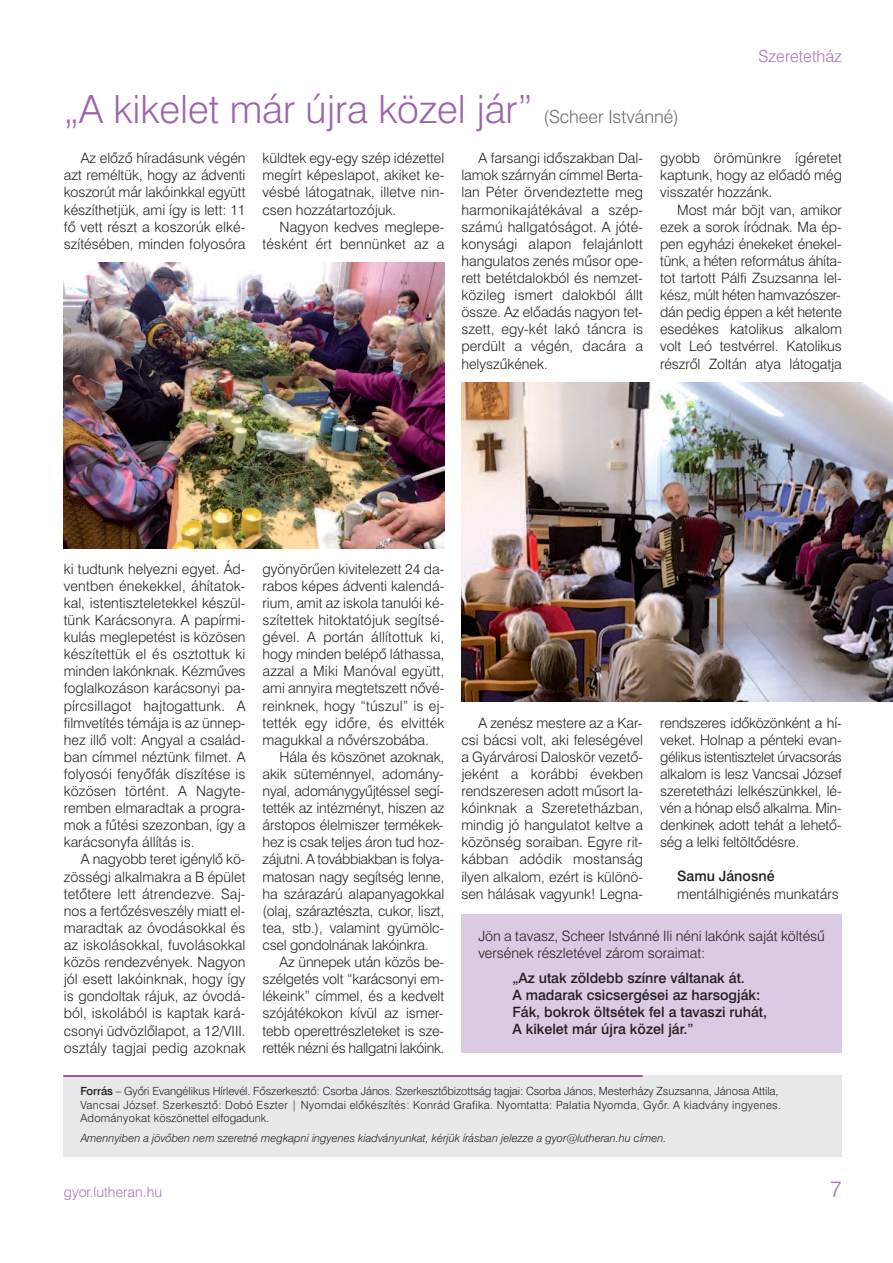
<style>
.page{position:relative;width:893px;height:1263px;background:#fff}
.page>*{position:absolute;margin:0;border:0;box-sizing:border-box;transform-origin:0 0}
.t1{font:39px "Swiss 721 Light HU Normal";color:#9c65aa}
.t2{font:22.5px "Swiss 721 Light HU Normal";color:#a677b3}
.t3{font:16.5px "Swiss 721 Light HU Normal";color:#a677b3}
.t4{font:14.25px/17.1px "Swiss 721 Light HU Normal";color:#231f20;text-align:justify}
.t5{font:14.25px/17.2px "Swiss 721 Medium HU Normal";color:#231f20}
.t6{font:14.25px "Swiss 721 Light HU Normal";color:#a677b3}
.t7{font:11.25px/13.5px "Swiss 721 Light HU Normal";color:#231f20}
.t8{font:11.25px "Swiss 721 Light HU Italic";color:#231f20}
.s1{font-size:18px;color:#6c6d70}
.s2{font-family:"Swiss 721 Medium HU Normal"}
</style>
<div class="page">
<div style="left:461px;top:915px;width:381px;height:138px;background:#dacae3"></div>
<div style="left:63px;top:1075px;width:778px;height:82px;background:#e7e8e9"></div>
<hr style="left:63px;top:1075px;width:580px;height:2px;background:#802990">
<img style="left:64px;top:263px;width:380px;height:285px">
<img style="left:461px;top:382px;width:432px;height:319px">
<p class="t3" style="left:759px;top:46px;width:85px">Szeretetház</p>
<h1 class="t1" style="left:64px;top:87px;width:617px">„A kikelet már újra közel jár” <span class="s1">(Scheer Istvánné)</span></h1>
<p class="t4" style="left:263px;top:150px;width:183px">küldtek egy-egy szép idézettel megírt képeslapot, akiket ke&shy;vésbé látogatnak, illetve nin&shy;csen hozzátartozójuk.</p>
<p class="t4" style="left:263px;top:218px;width:183px;text-align:right">Nagyon kedves meglepe&shy;tésként ért bennünket az a</p>
<p class="t4" style="left:64px;top:150px;width:183px;text-indent:17px">Az elôzô híradásunk végén azt reméltük, hogy az ádventi koszorút már lakóinkkal együtt készíthetjük, ami így is lett: 11 fô vett részt a koszorúk elké&shy;szítésében, minden folyosóra</p>
<p class="t4" style="left:461px;top:150px;width:183px;text-indent:17px">A farsangi idôszakban Dal&shy;lamok szárnyán címmel Berta&shy;lan Péter örvendeztette meg harmonikajátékával a szép&shy;számú hallgatóságot. A jóté&shy;konysági alapon felajánlott hangulatos zenés mûsor ope&shy;rett betétdalokból és nemzet&shy;közileg ismert dalokból állt össze. Az elôadás nagyon tet&shy;szett, egy-két lakó táncra is perdült a végén, dacára a helyszûkének.</p>
<p class="t4" style="left:660px;top:150px;width:183px">gyobb örömünkre ígéretet kaptunk, hogy az elôadó még visszatér hozzánk.</p>
<p class="t4" style="left:660px;top:201px;width:183px;text-indent:17px">Most már böjt van, amikor ezek a sorok íródnak. Ma ép&shy;pen egyházi énekeket énekel&shy;tünk, a héten református áhíta&shy;tot tartott Pálfi Zsuzsanna lel&shy;kész, múlt héten hamvazószer&shy;dán pedig éppen a két hetente esedékes katolikus alkalom volt Leó testvérrel. Katolikus részrôl Zoltán atya látogatja</p>
<p class="t4" style="left:64px;top:560px;width:183px">ki tudtunk helyezni egyet. Ád&shy;ventben énekekkel, áhítatok&shy;kal, istentiszteletekkel készül&shy;tünk Karácsonyra. A papírmi&shy;kulás meglepetést is közösen készítettük el és osztottuk ki minden lakónknak. Kézmûves foglalkozáson karácsonyi pa&shy;pírcsillagot hajtogattunk. A filmvetítés témája is az ünnep&shy;hez illô volt: Angyal a család&shy;ban címmel néztünk filmet. A folyosói fenyôfák díszítése is közösen történt. A Nagyte&shy;remben elmaradtak a progra&shy;mok a fûtési szezonban, így a karácsonyfa állítás is.</p>
<p class="t4" style="left:64px;top:851px;width:183px;text-indent:17px">A nagyobb teret igénylô kö&shy;zösségi alkalmakra a B épület tetôtere lett átrendezve. Saj&shy;nos a fertôzésveszély miatt el&shy;maradtak az óvodásokkal és az iskolásokkal, fuvolásokkal közös rendezvények. Nagyon jól esett lakóinknak, hogy így is gondoltak rájuk, az óvodá&shy;ból, iskolából is kaptak kará&shy;csonyi üdvözlôlapot, a 12/VIII. osztály tagjai pedig azoknak</p>
<p class="t4" style="left:263px;top:560px;width:183px">gyönyörûen kivitelezett 24 da&shy;rabos képes ádventi kalendá&shy;rium, amit az iskola tanulói ké&shy;szítettek hitoktatójuk segítsé&shy;gével. A portán állítottuk ki, hogy minden belépô láthassa, azzal a Miki Manóval együtt, ami annyira megtetszett nôvé&shy;reinknek, hogy “túszul” is ej&shy;tették egy idôre, és elvitték magukkal a nôvérszobába.</p>
<p class="t4" style="left:263px;top:748px;width:183px;text-indent:17px">Hála és köszönet azoknak, akik süteménnyel, adomány&shy;nyal, adománygyûjtéssel segí&shy;tették az intézményt, hiszen az árstopos élelmiszer termékek&shy;hez is csak teljes áron tud hoz&shy;zájutni. A továbbiakban is folya&shy;matosan nagy segítség lenne, ha szárazárú alapanyagokkal (olaj, száraztészta, cukor, liszt, tea, stb.), valamint gyümölc&shy;csel gondolnának lakóinkra.</p>
<p class="t4" style="left:263px;top:953px;width:183px;text-indent:17px">Az ünnepek után közös be&shy;szélgetés volt “karácsonyi em&shy;lékeink” címmel, és a kedvelt szójátékokon kívül az ismer&shy;tebb operettrészleteket is sze&shy;rették nézni és hallgatni lakóink.</p>
<p class="t4" style="left:461px;top:714px;width:183px;text-indent:17px">A zenész mestere az a Kar&shy;csi bácsi volt, aki feleségével a Gyárvárosi Daloskör vezetô&shy;jeként a korábbi években rendszeresen adott mûsort la&shy;kóinknak a Szeretetházban, mindig jó hangulatot keltve a közönség soraiban. Egyre rit&shy;kábban adódik mostanság ilyen alkalom, ezért is különö&shy;sen hálásak vagyunk! Legna-</p>
<p class="t4" style="left:660px;top:714px;width:183px">rendszeres idôközönként a hí&shy;veket. Holnap a pénteki evan&shy;gélikus istentisztelet úrvacsorás alkalom is lesz Vancsai József szeretetházi lelkészünkkel, lé&shy;vén a hónap elsô alkalma. Min&shy;denkinek adott tehát a lehetô&shy;ség a lelki feltöltôdésre.</p>
<p class="t5" style="left:677px;top:868px;width:99px">Samu Jánosné</p>
<p class="t4" style="left:677px;top:885px;width:163px">mentálhigiénés munkatárs</p>
<p class="t4" style="left:478px;top:928px;width:348px">Jön a tavasz, Scheer Istvánné Ili néni lakónk saját költésû versének részletével zárom soraimat:</p>
<p class="t5" style="left:512px;top:969px;width:256px">„Az utak zöldebb színre váltanak át.<br>A madarak csicsergései az harsogják:<br>Fák, bokrok öltsétek fel a tavaszi ruhát, A kikelet már újra közel jár.”</p>
<p class="t7" style="left:80px;top:1085px;width:702px"><span class="s2">Forrás</span> — Gyôri Evangélikus Hírlevél. Fõszerkesztõ: Csorba János. Szerkesztôbizottság tagjai: Csorba János, Mesterházy Zsuzsanna, Jánosa Attila,<br>Vancsai József. Szerkesztô: Dobó Eszter | Nyomdai elôkészítés: Konrád Grafika. Nyomtatta: Palatia Nyomda, Gyôr. A kiadvány ingyenes.<br>Adományokat köszönettel elfogadunk.</p>
<p class="t8" style="left:81px;top:1132px;width:587px">Amennyiben a jövôben nem szeretné megkapni ingyenes kiadványunkat, kérjük írásban jelezze a gyor@lutheran.hu címen.</p>
<p class="t6" style="left:64px;top:1183px;width:100px">gyor.lutheran.hu</p>
<h2 class="t2" style="left:830px;top:1176px;width:13px">7</h2>
</div>
